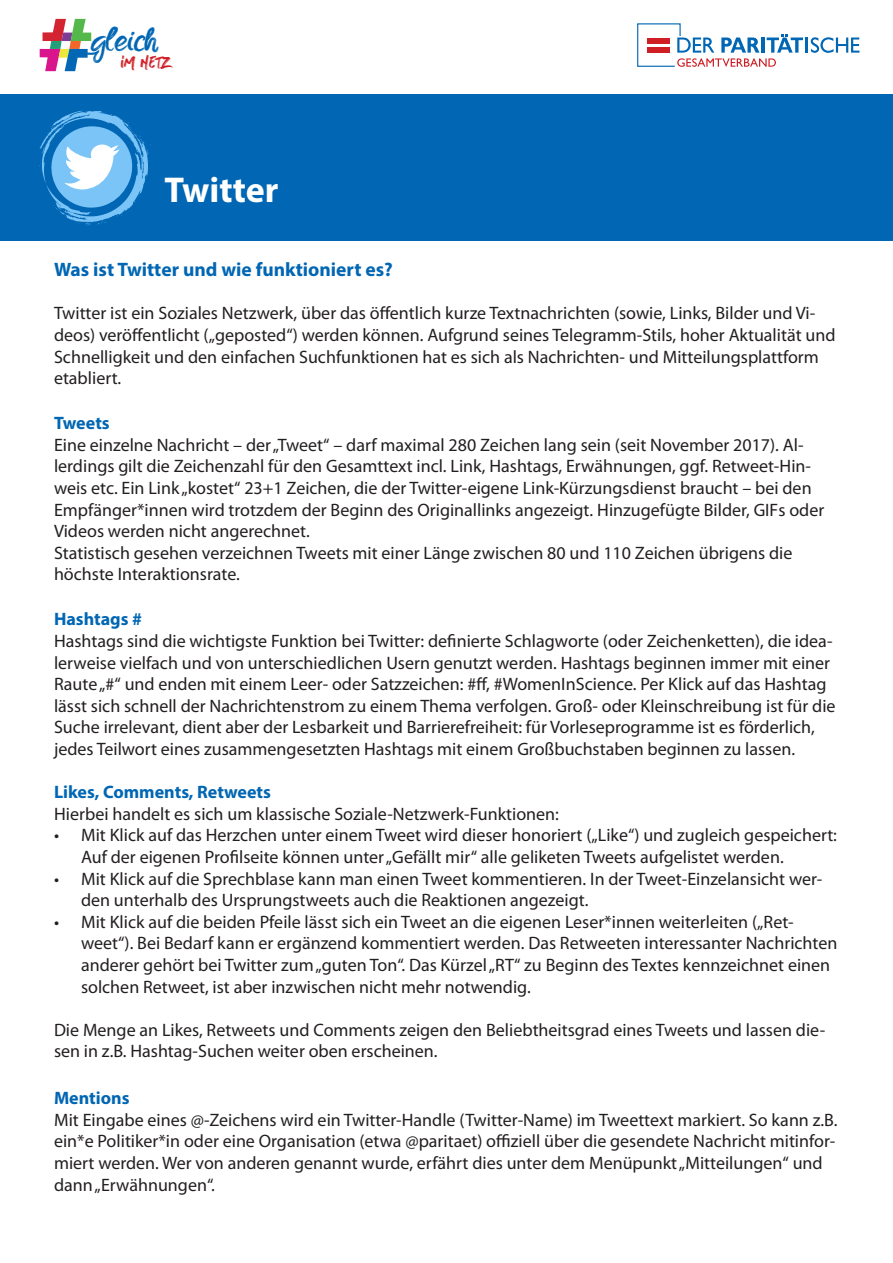
<style>
.page{position:relative;width:893px;height:1263px;background:#fff}
.page>*{position:absolute;margin:0;border:0;box-sizing:border-box;transform-origin:0 0}
.t1{font:700 36px "Myriad Pro";color:#fff}
.t2{font:29.55px "Ohgolds DEMO";color:#0166b3}
.t3{font:23.4px "stronger";color:#d01e25}
.t4{font:700 19.5px "Myriad Pro";color:#0166b3}
.t5{font:18px/21.6px "Myriad Pro";color:#231f20}
.t6{font:700 18px "Myriad Pro";color:#0166b3}
.s1{font-weight:700;color:#0166b3}
</style>
<div class="page">
<div style="left:0;top:95px;width:893px;height:146px;background:#0166b3"></div>
<svg style="left:40px;top:19px;width:51px;height:52px"></svg>
<svg style="left:40px;top:111px;width:111px;height:115px"></svg>
<svg style="left:637px;top:23px;width:222px;height:44px"></svg>
<p class="t2" style="left:94px;top:24px;width:65px">gleich</p>
<p class="t3" style="left:121px;top:50px;width:51px">iM NETZ</p>
<p class="t1" style="left:164px;top:166px;width:115px">Twitter</p>
<p class="t4" style="left:54px;top:257px;width:340px">Was ist Twitter und wie funktioniert es?</p>
<p class="t5" style="left:54px;top:302px;width:783px">Twitter ist ein Soziales Netzwerk, über das öffentlich kurze Textnachrichten (sowie, Links, Bilder und Vi&shy;deos) veröffentlicht („geposted“) werden können. Aufgrund seines Telegramm-Stils, hoher Aktualität und Schnelligkeit und den einfachen Suchfunktionen hat es sich als Nachrichten- und Mitteilungsplattform etabliert.</p>
<p class="t6" style="left:54px;top:411px;width:57px">Tweets</p>
<p class="t5" style="left:54px;top:434px;width:772px">Eine einzelne Nachricht – der „Tweet“ – darf maximal 280 Zeichen lang sein (seit November 2017). Al&shy;lerdings gilt die Zeichenzahl für den Gesamttext incl. Link, Hashtags, Erwähnungen, ggf. Retweet-Hin&shy;weis etc. Ein Link „kostet“ 23+1 Zeichen, die der Twitter-eigene Link-Kürzungsdienst braucht – bei den Empfänger*innen wird trotzdem der Beginn des Originallinks angezeigt. Hinzugefügte Bilder, GIFs oder Videos werden nicht angerechnet.</p>
<p class="t5" style="left:54px;top:542px;width:740px">Statistisch gesehen verzeichnen Tweets mit einer Länge zwischen 80 und 110 Zeichen übrigens die höchste Interaktionsrate.</p>
<p class="t6" style="left:54px;top:608px;width:90px">Hashtags #</p>
<p class="t5" style="left:54px;top:630px;width:783px">Hashtags sind die wichtigste Funktion bei Twitter: definierte Schlagworte (oder Zeichenketten), die idea&shy;lerweise vielfach und von unterschiedlichen Usern genutzt werden. Hashtags beginnen immer mit einer Raute „#“ und enden mit einem Leer- oder Satzzeichen: #ff, #WomenInScience. Per Klick auf das Hashtag lässt sich schnell der Nachrichtenstrom zu einem Thema verfolgen. Groß- oder Kleinschreibung ist für die Suche irrelevant, dient aber der Lesbarkeit und Barrierefreiheit: für Vorleseprogramme ist es förderlich, jedes Teilwort eines zusammengesetzten Hashtags mit einem Großbuchstaben beginnen zu lassen.</p>
<p class="t6" style="left:54px;top:780px;width:218px">Likes, Comments, Retweets</p>
<p class="t5" style="left:54px;top:803px;width:506px">Hierbei handelt es sich um klassische Soziale-Netzwerk-Funktionen:</p>
<p class="t5" style="left:81px;top:824px;width:757px;text-indent:-27px">• Mit Klick auf das Herzchen unter einem Tweet wird dieser honoriert („Like“) und zugleich gespeichert:<br>Auf der eigenen Profilseite können unter „Gefällt mir“ alle geliketen Tweets aufgelistet werden.</p>
<p class="t5" style="left:81px;top:867px;width:743px;text-indent:-27px">• Mit Klick auf die Sprechblase kann man einen Tweet kommentieren. In der Tweet-Einzelansicht wer&shy;den unterhalb des Ursprungstweets auch die Reaktionen angezeigt.</p>
<p class="t5" style="left:81px;top:911px;width:758px;text-indent:-27px">• Mit Klick auf die beiden Pfeile lässt sich ein Tweet an die eigenen Leser*innen weiterleiten („Ret&shy;weet“). Bei Bedarf kann er ergänzend kommentiert werden. Das Retweeten interessanter Nachrichten anderer gehört bei Twitter zum „guten Ton“. Das Kürzel „RT“ zu Beginn des Textes kennzeichnet einen solchen Retweet, ist aber inzwischen nicht mehr notwendig.</p>
<p class="t5" style="left:54px;top:1019px;width:773px">Die Menge an Likes, Retweets und Comments zeigen den Beliebtheitsgrad eines Tweets und lassen die&shy;sen in z.B. Hashtag-Suchen weiter oben erscheinen.</p>
<p class="t5" style="left:54px;top:1087px;width:785px"><span class="s1">Mentions<br></span>Mit Eingabe eines @-Zeichens wird ein Twitter-Handle (Twitter-Name) im Tweettext markiert. So kann z.B. ein*e Politiker*in oder eine Organisation (etwa @paritaet) offiziell über die gesendete Nachricht mitinfor&shy;miert werden. Wer von anderen genannt wurde, erfährt dies unter dem Menüpunkt „Mitteilungen“ und dann „Erwähnungen“.</p>
</div>
